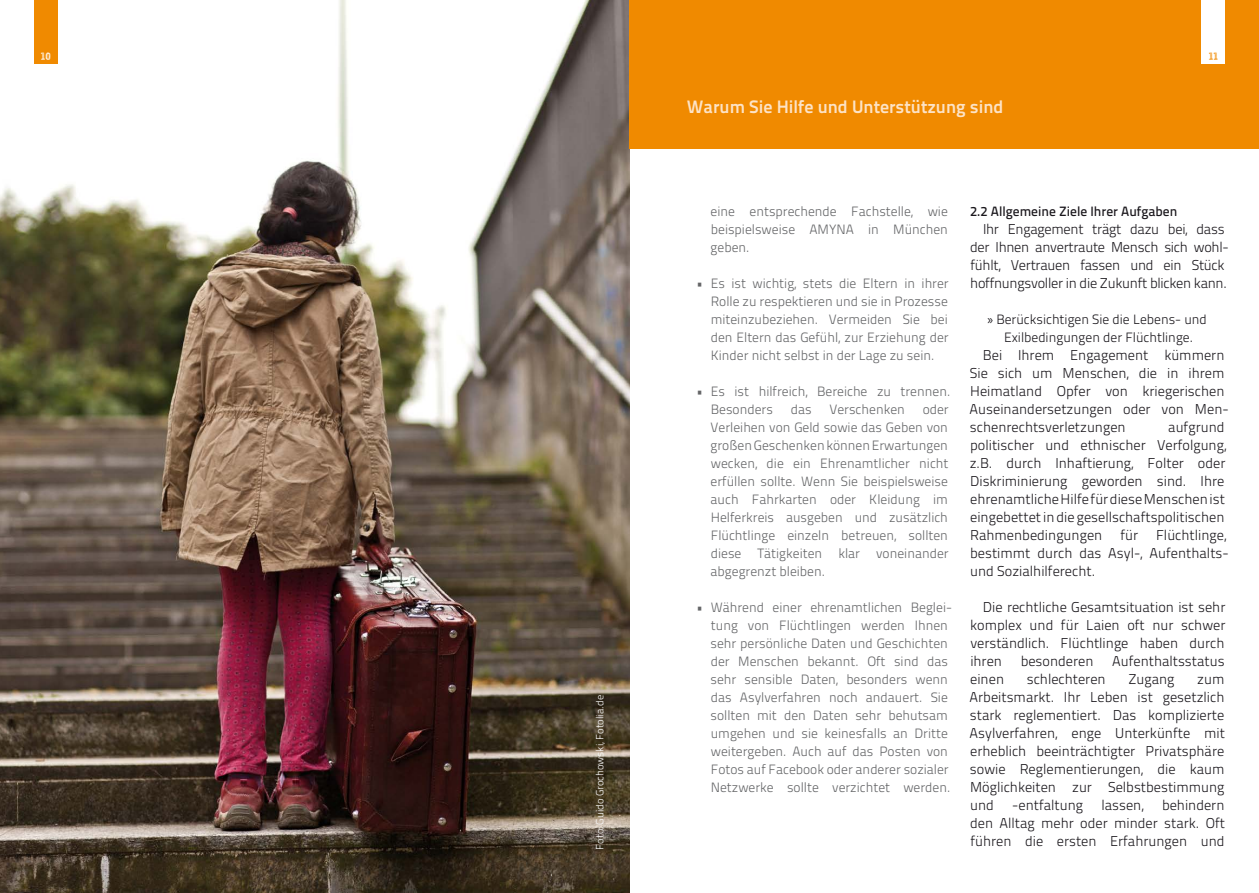
<style>
.page{position:relative;width:1259px;height:893px;background:#fff}
.page>*{position:absolute;margin:0;border:0;box-sizing:border-box;transform-origin:0 0}
.t1{font:18px "Titillium Text 25 L 800 wt";color:#fde3c6}
.t2{font:14.25px/18px "Titillium Text 25 L 250 wt";color:#1a171c}
.t3{font:14.25px/18px "Titillium Text 25 L 250 wt";letter-spacing:-.02em;color:#1a171c}
.t4{font:13.5px/18px "Titillium Text 25 L 250 wt";color:#646567;text-align:justify}
.t5{font:13.5px/18px "Titillium Text 25 L 250 wt";color:#1a171c;text-align:center}
.t6{font:13.5px "Titillium Text 25 L 600 wt";color:#1a171c}
.t7{font:10.5px "Titillium Text 25 L 250 wt";color:#fff}
.t8{font:700 10.5px "Sketch Block";color:#fff}
.t9{font:700 10.5px "Sketch Block";color:#f08a00}
.s1{font-family:"Myriad Pro"}
</style>
<div class="page">
<img style="left:0;top:0;width:629px;height:893px">
<div style="left:629px;top:0;width:630px;height:149px;background:#f08a00"></div>
<div style="left:1201px;top:0;width:24px;height:64px;background:#fff"></div>
<div style="left:34px;top:0;width:23px;height:64px;background:#f08a00"></div>
<p class="t8" style="left:41px;top:49px;width:11px">10</p>
<p class="t9" style="left:1209px;top:49px;width:10px">11</p>
<p class="t7" style="left:592px;top:850px;width:156px;rotate:-90deg">Foto: Guido Grochowski, Fotolia.de</p>
<h1 class="t1" style="left:687px;top:93px;width:318px">Warum Sie Hilfe und Unterstützung sind</h1>
<p class="t4" style="left:710px;top:202px;width:239px">eine entsprechende Fachstelle, wie beispielsweise AMYNA in München geben.</p>
<p class="t4" style="left:710px;top:274px;width:240px;text-indent:-14px">• Es ist wichtig, stets die Eltern in ihrer Rolle zu respektieren und sie in Prozesse miteinzubeziehen. Vermeiden Sie bei den Eltern das Gefühl, zur Erziehung der Kinder nicht selbst in der Lage zu sein.</p>
<p class="t4" style="left:711px;top:382px;width:241px;text-indent:-15px">• Es ist hilfreich, Bereiche zu trennen.<br>Besonders</p>
<p class="t4" style="left:791px;top:400px;width:22px">das</p>
<p class="t4" style="left:829px;top:400px;width:77px">Verschenken</p>
<p class="t4" style="left:710px;top:400px;width:240px;text-indent:212px">oder Verleihen von Geld sowie das Geben von großen Geschenken können Erwartungen wecken, die ein Ehrenamtlicher nicht erfüllen sollte. Wenn Sie beispielsweise auch Fahrkarten oder Kleidung im Helferkreis ausgeben und zusätzlich Flüchtlinge einzeln betreuen, sollten diese Tätigkeiten klar voneinander abgegrenzt bleiben.</p>
<p class="t4" style="left:710px;top:598px;width:243px;text-align:left;text-indent:-14px">• Während einer ehrenamtlichen Beglei&shy;tung von Flüchtlingen werden Ihnen sehr persönliche Daten und Geschichten der Menschen bekannt. Oft sind das sehr sensible Daten, besonders wenn das Asylverfahren noch andauert. Sie sollten mit den Daten sehr behutsam umgehen und sie keinesfalls an Dritte weitergeben. Auch auf das Posten von Fotos auf Facebook oder anderer sozialer Netzwerke sollte verzichtet werden.</p>
<p class="t6" style="left:970px;top:201px;width:209px">2.2 Allgemeine Ziele Ihrer Aufgaben</p>
<p class="t3" style="left:970px;top:219px;width:260px;text-indent:13px">Ihr Engagement trägt dazu bei, dass der Ihnen anvertraute Mensch sich wohl&shy;fühlt, Vertrauen fassen und ein Stück hoffnungsvoller in die Zukunft blicken kann.</p>
<p class="t5" style="left:987px;top:310px;width:221px"><span class="s1">»</span> Berücksichtigen Sie die Lebens- und<br>Exilbedingungen der Flüchtlinge.</p>
<p class="t2" style="left:969px;top:345px;width:260px;text-indent:13px">Bei Ihrem Engagement kümmern<br>Sie sich um Menschen, die in ihrem<br>Heimatland Opfer von kriegerischen<br>Auseinandersetzungen oder von Men&shy;schenrechtsverletzungen</p>
<p class="t2" style="left:969px;top:417px;width:258px;text-indent:198px">aufgrund politischer und ethnischer Verfolgung, z.B. durch Inhaftierung, Folter oder Diskriminierung geworden sind. Ihre ehrenamtliche Hilfe für diese Menschen ist eingebettet in die gesellschaftspolitischen Rahmenbedingungen</p>
<p class="t2" style="left:1120px;top:525px;width:19px">für</p>
<p class="t2" style="left:970px;top:525px;width:260px;text-indent:186px">Flüchtlinge, bestimmt durch das Asyl-, Aufenthalts&shy;und Sozialhilferecht.</p>
<p class="t2" style="left:970px;top:597px;width:257px;text-align:justify;text-indent:13px">Die rechtliche Gesamtsituation ist sehr komplex und für Laien oft nur schwer verständlich. Flüchtlinge haben durch ihren</p>
<p class="t2" style="left:1020px;top:651px;width:74px">besonderen</p>
<p class="t2" style="left:1112px;top:651px;width:114px">Aufenthaltsstatus</p>
<p class="t2" style="left:970px;top:669px;width:35px">einen</p>
<p class="t2" style="left:1026px;top:669px;width:80px">schlechteren</p>
<p class="t2" style="left:1128px;top:669px;width:48px">Zugang</p>
<p class="t2" style="left:969px;top:669px;width:257px;text-align:justify;text-indent:228px">zum Arbeitsmarkt. Ihr Leben ist gesetzlich stark reglementiert. Das komplizierte Asylverfahren, enge Unterkünfte mit erheblich beeinträchtigter Privatsphäre sowie Reglementierungen, die kaum Möglichkeiten zur Selbstbestimmung und</p>
<p class="t2" style="left:1012px;top:795px;width:72px">-entfaltung</p>
<p class="t2" style="left:1101px;top:795px;width:44px">lassen,</p>
<p class="t2" style="left:970px;top:795px;width:256px;text-align:justify;text-indent:192px">behindern den Alltag mehr oder minder stark. Oft führen die ersten Erfahrungen und</p>
</div>
